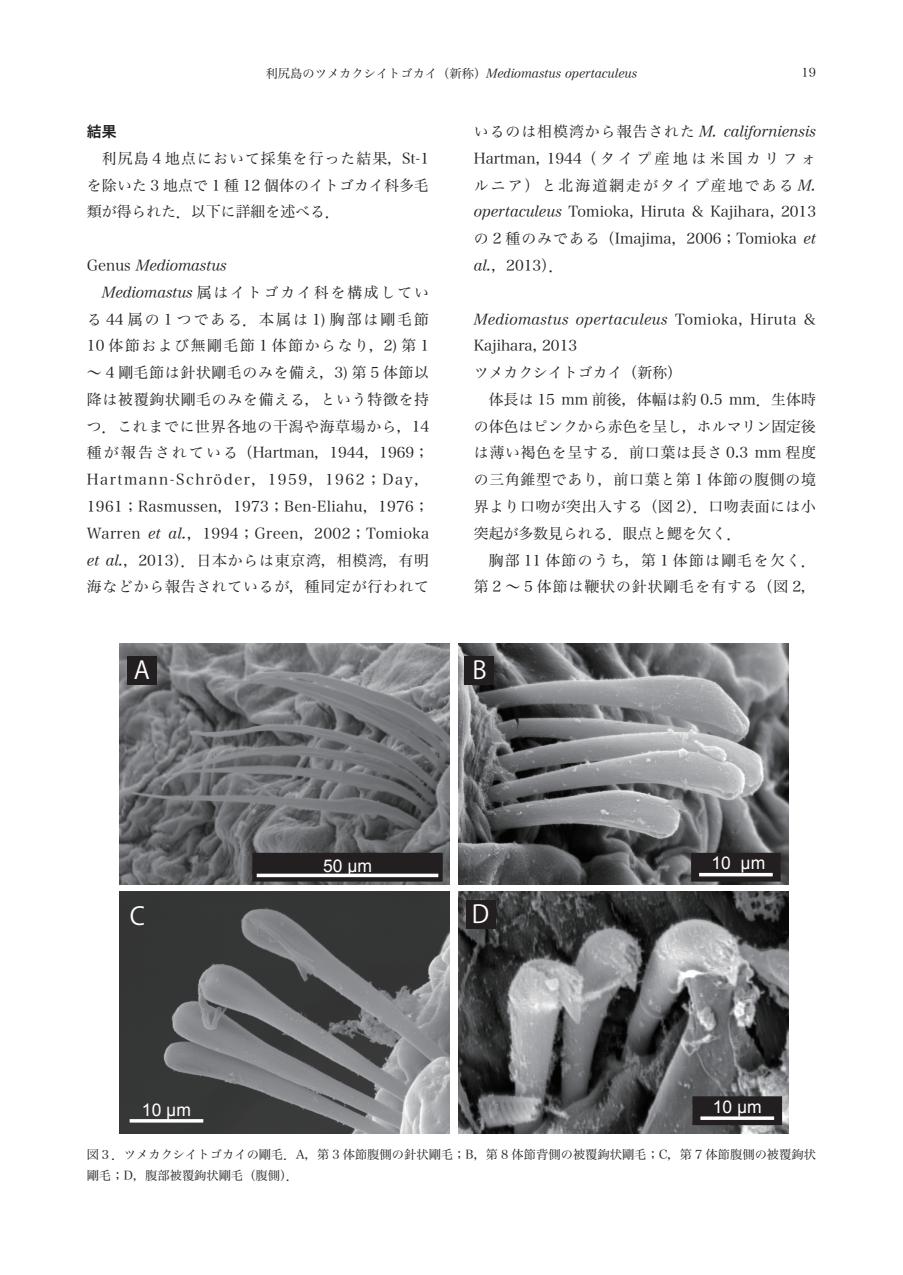
<style>
.page{position:relative;width:903px;height:1275px;background:#fff}
.page>*{position:absolute;margin:0;border:0;box-sizing:border-box;transform-origin:0 0}
.t1{font:24.5px "Koz Go Pr 6 N";color:#fff}
.t2{font:17.5px "Arial";color:#fff}
.t3{font:14.88px/26.8px "Hira Min Pro W3";letter-spacing:.035em;color:#231f20;text-align:justify}
.t4{font:14.88px/26.8px "Hira Min Pro W3";letter-spacing:.005em;color:#231f20}
.t5{font:14.88px "Hira Min Pro W3";color:#231f20}
.t6{font:14.88px/26.8px "Hira Min Pro W3";letter-spacing:.065em;color:#231f20;text-align:right}
.t7{font:14.88px "Hira Min Pro W3";letter-spacing:.015em;color:#231f20}
.t8{font:14.88px "Hira Min Pro W3";letter-spacing:.1em;color:#231f20}
.t9{font:14.88px "Hira Min Pro W3";letter-spacing:.055em;color:#231f20}
.t10{font:14.88px "Hira Min Pro W3";letter-spacing:.125em;color:#231f20}
.t11{font:14.88px "Hira Min Pro W3";letter-spacing:.105em;color:#231f20}
.t12{font:14.88px "Hira Min Pro W3";letter-spacing:.135em;color:#231f20}
.t13{font:14.88px "Hira Kaku Pro W6";color:#231f20}
.t14{font:12.25px/21px "Hira Min Pro W3";letter-spacing:.005em;color:#231f20}
</style>
<div class="page">
<img style="left:119px;top:891px;width:330px;height:242px">
<img style="left:458px;top:643px;width:330px;height:241px">
<img style="left:119px;top:643px;width:330px;height:241px">
<img style="left:458px;top:891px;width:330px;height:242px">
<div style="left:692px;top:854px;width:88px;height:27px;background:#231f20"></div>
<div style="left:691px;top:853px;width:90px;height:29px;border:2px solid #231f20"></div>
<hr style="left:130px;top:1119px;width:73px;height:3px;background:#fff">
<hr style="left:699px;top:873px;width:74px;height:3px;background:#fff">
<div style="left:127px;top:657px;width:30px;height:28px;background:#231f20"></div>
<div style="left:465px;top:657px;width:29px;height:28px;background:#231f20"></div>
<div style="left:253px;top:854px;width:189px;height:27px;background:#231f20"></div>
<div style="left:252px;top:853px;width:191px;height:29px;border:2px solid #231f20"></div>
<hr style="left:257px;top:874px;width:181px;height:3px;background:#fff">
<div style="left:693px;top:1097px;width:88px;height:27px;background:#231f20"></div>
<div style="left:692px;top:1096px;width:90px;height:29px;border:2px solid #231f20"></div>
<svg style="left:700px;top:1116px;width:74px;height:4px"></svg>
<div style="left:466px;top:900px;width:29px;height:28px;background:#231f20"></div>
<p class="t14" style="left:266px;top:62px;width:373px">利尻島のツメカクシイトゴカイ（新称）Mediomastus opertaculeus</p>
<p class="t14" style="left:801px;top:61px;width:16px">19</p>
<p class="t13" style="left:87px;top:118px;width:31px">結果</p>
<p class="t3" style="left:87px;top:144px;width:344px;text-indent:15px">利尻島 4 地点において採集を行った結果，St-1を除いた 3 地点で 1 種 12 個体のイトゴカイ科多毛類が得られた．以下に詳細を述べる．</p>
<p class="t5" style="left:87px;top:253px;width:141px">Genus Mediomastus</p>
<p class="t10" style="left:102px;top:279px;width:329px">Mediomastus 属はイトゴカイ科を構成してい</p>
<p class="t12" style="left:87px;top:306px;width:344px">る 44 属の 1 つである．本属は 1) 胸部は剛毛節</p>
<p class="t11" style="left:87px;top:333px;width:344px">10 体節および無剛毛節 1 体節からなり，2) 第 1</p>
<p class="t3" style="left:87px;top:358px;width:344px">～ 4 剛毛節は針状剛毛のみを備え，3) 第 5 体節以</p>
<p class="t3" style="left:87px;top:385px;width:344px">降は被覆鉤状剛毛のみを備える，という特徴を持</p>
<p class="t3" style="left:87px;top:411px;width:344px">つ．これまでに世界各地の干潟や海草場から，14</p>
<p class="t5" style="left:87px;top:440px;width:344px">種が報告されている（Hartman，1944，1969；</p>
<p class="t8" style="left:87px;top:467px;width:344px">Hartmann-Schröder，1959，1962；Day，</p>
<p class="t7" style="left:87px;top:494px;width:344px">1961；Rasmussen，1973；Ben-Eliahu，1976；</p>
<p class="t3" style="left:87px;top:518px;width:344px">Warren et al.，1994；Green，2002；Tomioka</p>
<p class="t9" style="left:87px;top:547px;width:344px">et al.，2013）．日本からは東京湾，相模湾，有明</p>
<p class="t3" style="left:87px;top:572px;width:344px">海などから報告されているが，種同定が行われて</p>
<p class="t3" style="left:474px;top:117px;width:344px">いるのは相模湾から報告された M. californiensis Hartman, 1944（タイプ産地は米国カリフォルニア）と北海道網走がタイプ産地である M. opertaculeus Tomioka, Hiruta &amp; Kajihara, 2013の 2 種のみである（Imajima，2006；Tomioka et al.，2013）．</p>
<p class="t4" style="left:474px;top:304px;width:343px">Mediomastus opertaculeus Tomioka, Hiruta &amp;<br>Kajihara, 2013<br>ツメカクシイトゴカイ（新称）</p>
<p class="t3" style="left:474px;top:385px;width:344px;text-indent:15px">体長は 15 mm 前後，体幅は約 0.5 mm．生体時の体色はピンクから赤色を呈し，ホルマリン固定後は薄い褐色を呈する．前口葉は長さ 0.3 mm 程度の三角錐型であり，前口葉と第 1 体節の腹側の境界より口吻が突出入する（図 2）．口吻表面には小突起が多数見られる．眼点と鰓を欠く．</p>
<p class="t6" style="left:474px;top:545px;width:344px">胸部 11 体節のうち，第 1 体節は剛毛を欠く．第 2 ～ 5 体節は鞭状の針状剛毛を有する（図 2，</p>
<h1 class="t1" style="left:134px;top:656px;width:18px">A</h1>
<h1 class="t1" style="left:472px;top:656px;width:16px">B</h1>
<h1 class="t1" style="left:130px;top:902px;width:17px">C</h1>
<p class="t2" style="left:142px;top:1098px;width:50px">10 μm</p>
<p class="t2" style="left:323px;top:854px;width:50px">50 μm</p>
<h1 class="t1" style="left:472px;top:900px;width:19px">D</h1>
<p class="t2" style="left:711px;top:852px;width:55px">10 μm</p>
<p class="t2" style="left:713px;top:1095px;width:50px">10 μm</p>
<p class="t14" style="left:87px;top:1142px;width:730px">図３．ツメカクシイトゴカイの剛毛．A，第 3 体節腹側の針状剛毛；B，第 8 体節背側の被覆鉤状剛毛；C，第 7 体節腹側の被覆鉤状剛毛；D，腹部被覆鉤状剛毛（腹側）．</p>
</div>
